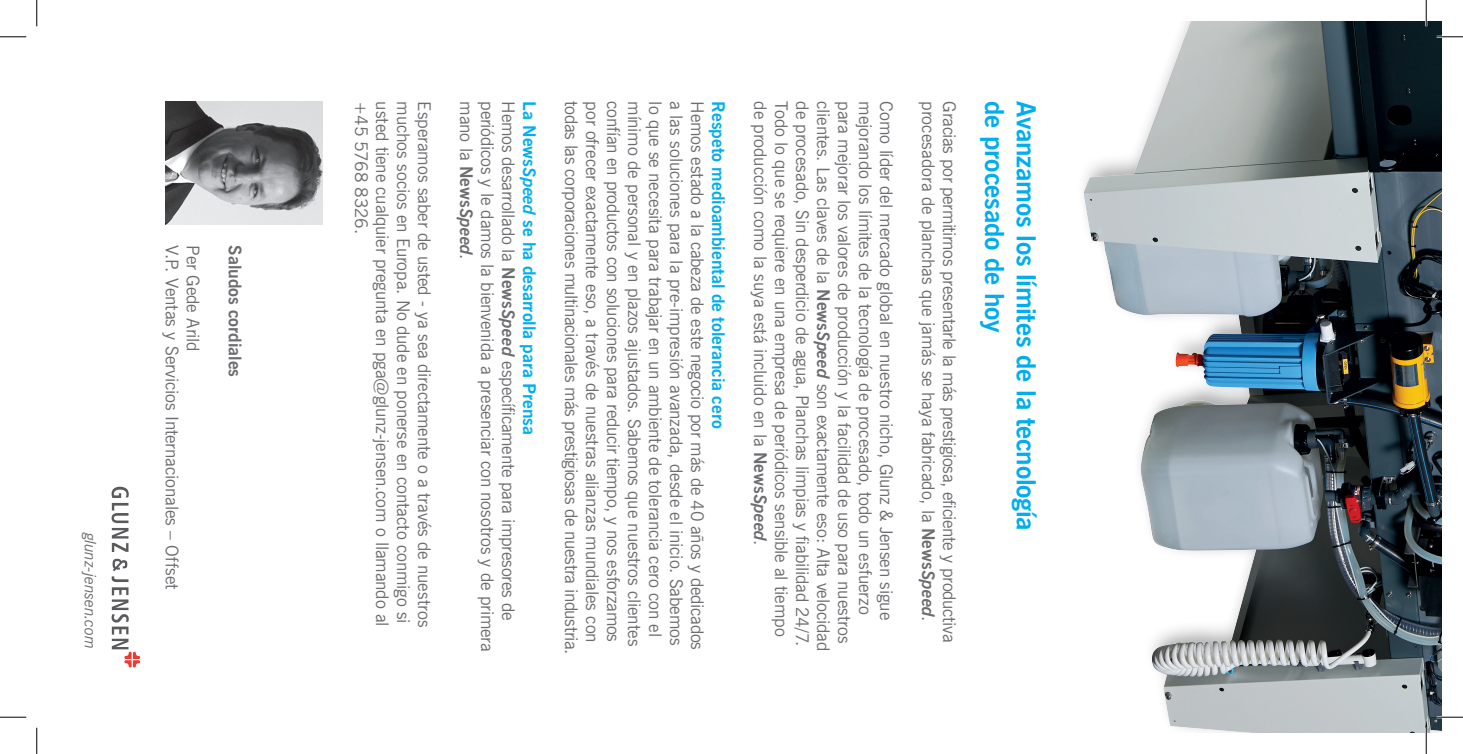
<style>
.page{position:relative;width:1463px;height:754px;background:#fff}
.page>*{position:absolute;margin:0;border:0;box-sizing:border-box;transform-origin:0 0}
.t1{font:700 26.25px "News Gothic";letter-spacing:-.01em;color:#00aeef}
.t2{font:17.5px "News Gothic";letter-spacing:-.01em;color:#6c6d70}
.t3{font:700 17.5px "News Gothic";color:#00aeef}
.t4{font:700 17.5px "News Gothic";color:#6c6d70}
.t5{font:italic 15.75px "News Gothic";letter-spacing:-.01em;color:#6c6d70}
.s1{font-style:italic}
.s2{font-weight:700}
.s3{font-weight:700;font-style:italic}
</style>
<div class="page">
<img style="left:1083px;top:22px;width:358px;height:709px">
<img style="left:166px;top:101px;width:156px;height:123px">
<svg style="left:112px;top:486px;width:17px;height:65px"></svg>
<svg style="left:112px;top:558px;width:16px;height:23px"></svg>
<svg style="left:112px;top:587px;width:28px;height:80px"></svg>
<hr style="left:1436px;top:36px;width:26px;height:2px;background:#fff">
<hr style="left:1436px;top:715px;width:26px;height:2px;background:#fff">
<hr style="left:1425px;top:0;width:2px;height:26px;background:#fff">
<hr style="left:1425px;top:727px;width:2px;height:26px;background:#fff">
<svg style="left:0;top:36px;width:26px;height:1px"></svg>
<svg style="left:1436px;top:36px;width:26px;height:1px"></svg>
<svg style="left:0;top:716px;width:26px;height:1px"></svg>
<svg style="left:1436px;top:716px;width:26px;height:1px"></svg>
<svg style="left:36px;top:0;width:1px;height:26px"></svg>
<svg style="left:36px;top:727px;width:1px;height:26px"></svg>
<svg style="left:1425px;top:0;width:1px;height:26px"></svg>
<svg style="left:1425px;top:727px;width:1px;height:26px"></svg>
<p class="t5" style="left:101px;top:532px;width:118px;rotate:90deg">glunz-jensen.com</p>
<p class="t2" style="left:184px;top:245px;width:345px;rotate:90deg">V.P. Ventas y Servicios Internacionales – Offset</p>
<p class="t2" style="left:205px;top:245px;width:108px;rotate:90deg">Per Gede Arild</p>
<p class="t4" style="left:247px;top:245px;width:133px;rotate:90deg">Saludos cordiales</p>
<p class="t2" style="left:373px;top:101px;width:134px;rotate:90deg">+45 5768 8326.</p>
<p class="t2" style="left:394px;top:101px;width:526px;rotate:90deg">usted tiene cualquier pregunta en pga@glunz-jensen.com o llamando al</p>
<p class="t2" style="left:415px;top:101px;width:523px;rotate:90deg">muchos socios en Europa. No dude en ponerse en contacto conmigo si</p>
<p class="t2" style="left:436px;top:101px;width:527px;rotate:90deg">Esperamos saber de usted - ya sea directamente o a través de nuestros</p>
<p class="t3" style="left:541px;top:101px;width:335px;rotate:90deg">La News<span class="s1">Speed</span> se ha desarrolla para Prensa</p>
<p class="t2" style="left:583px;top:101px;width:554px;rotate:90deg">todas las corporaciones multinacionales más prestigiosas de nuestra industria.</p>
<p class="t2" style="left:604px;top:101px;width:542px;rotate:90deg">por ofrecer exactamente eso, a través de nuestras alianzas mundiales con</p>
<p class="t2" style="left:625px;top:101px;width:542px;rotate:90deg">confían en productos con soluciones para reducir tiempo, y nos esforzamos</p>
<p class="t2" style="left:646px;top:101px;width:546px;rotate:90deg">mínimo de personal y en plazos ajustados. Sabemos que nuestros clientes</p>
<p class="t2" style="left:667px;top:101px;width:537px;rotate:90deg">lo que se necesita para trabajar en un ambiente de tolerancia cero con el</p>
<p class="t2" style="left:688px;top:101px;width:545px;rotate:90deg">a las soluciones para la pre-impresión avanzada, desde el inicio. Sabemos</p>
<p class="t2" style="left:709px;top:101px;width:550px;rotate:90deg">Hemos estado a la cabeza de este negocio por más de 40 años y dedicados</p>
<p class="t3" style="left:730px;top:101px;width:328px;rotate:90deg">Respeto medioambiental de tolerancia cero</p>
<p class="t2" style="left:478px;top:101px;width:159px;rotate:90deg">mano la <span class="s2">News</span><span class="s3">Speed</span>.</p>
<p class="t2" style="left:499px;top:101px;width:552px;rotate:90deg">periódicos y le damos la bienvenida a presenciar con nosotros y de primera</p>
<p class="t2" style="left:520px;top:101px;width:520px;rotate:90deg">Hemos desarrollado la <span class="s2">News</span><span class="s3">Speed</span> específicamente para impresores de</p>
<p class="t2" style="left:772px;top:101px;width:445px;rotate:90deg">de producción como la suya está incluido en la <span class="s2">News</span><span class="s3">Speed</span>.</p>
<p class="t2" style="left:793px;top:101px;width:536px;rotate:90deg">Todo lo que se requiere en una empresa de periódicos sensible al tiempo</p>
<p class="t2" style="left:814px;top:101px;width:546px;rotate:90deg">de procesado, Sin desperdicio de agua, Planchas limpias y fiabilidad 24/7.</p>
<p class="t2" style="left:835px;top:101px;width:551px;rotate:90deg">clientes. Las claves de la <span class="s2">News</span><span class="s3">Speed</span> son exactamente eso: Alta velocidad</p>
<p class="t2" style="left:856px;top:101px;width:543px;rotate:90deg">para mejorar los valores de producción y la facilidad de uso para nuestros</p>
<p class="t2" style="left:877px;top:101px;width:514px;rotate:90deg">mejorando los límites de la tecnología de procesado, todo un esfuerzo</p>
<p class="t2" style="left:898px;top:101px;width:520px;rotate:90deg">Como líder del mercado global en nuestro nicho, Glunz &amp; Jensen sigue</p>
<p class="t2" style="left:940px;top:101px;width:521px;rotate:90deg">procesadora de planchas que jamás se haya fabricado, la <span class="s2">News</span><span class="s3">Speed</span>.</p>
<p class="t2" style="left:961px;top:101px;width:542px;rotate:90deg">Gracias por permitirnos presentarle la más prestigiosa, eficiente y productiva</p>
<h1 class="t1" style="left:1012px;top:101px;width:233px;rotate:90deg">de procesado de hoy</h1>
<h1 class="t1" style="left:1043px;top:101px;width:431px;rotate:90deg">Avanzamos los límites de la tecnología</h1>
</div>
